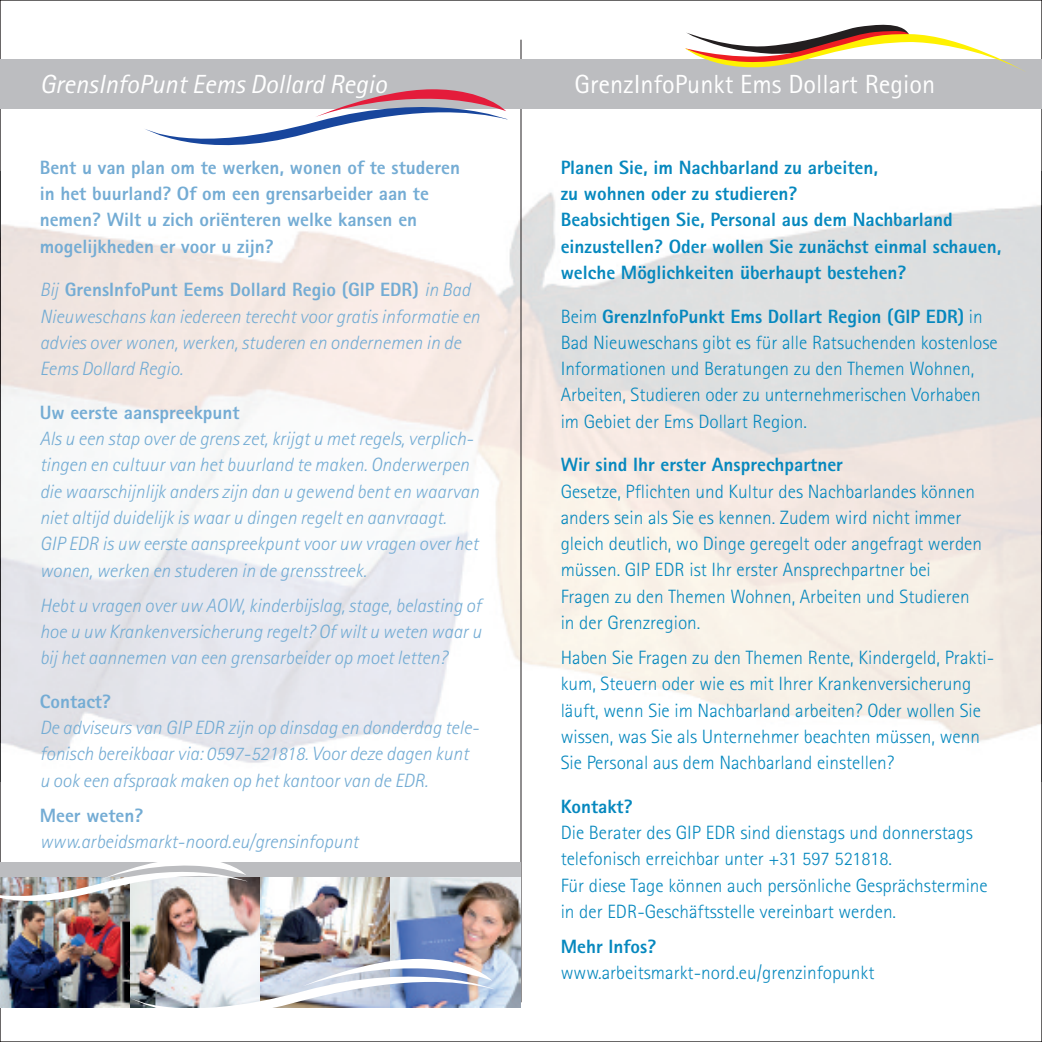
<style>
.page{position:relative;width:1042px;height:1042px;background:#fff}
.page>*{position:absolute;margin:0;border:0;box-sizing:border-box;transform-origin:0 0}
.t1{font:26.25px "AT Rotis Sans Serif";color:#fff}
.t2{font:italic 26.25px "AT Rotis Sans Serif";color:#fff}
.t3{font:300 19.25px/26.2px "AT Rotis Sans Serif";color:#0688be}
.t4{font:italic 300 19.25px/26.2px "AT Rotis Sans Serif";color:#74acd4}
.t5{font:800 19.25px/26.2px "AT Rotis Sans Serif";color:#0688be}
.t6{font:800 19.25px/26.2px "AT Rotis Sans Serif";color:#74acd4}
.s1{font-weight:800;font-style:normal}
.s2{font-weight:800}
</style>
<div class="page">
<img style="left:0;top:171px;width:1042px;height:610px">
<hr style="left:521px;top:40px;width:1px;height:962px;background:#231f20">
<div style="left:0;top:60px;width:1042px;height:49px;background:#bcbdc0"></div>
<svg style="left:145px;top:89px;width:363px;height:57px"></svg>
<svg style="left:685px;top:24px;width:341px;height:48px"></svg>
<img style="left:0;top:877px;width:521px;height:130px">
<div style="left:0;top:862px;width:521px;height:15px;background:#bcbdc0"></div>
<img style="left:130px;top:958px;width:367px;height:50px">
<img style="left:0;top:858px;width:249px;height:56px">
<h1 class="t2" style="left:40px;top:74px;width:348px">GrensInfoPunt Eems Dollard Regio</h1>
<h1 class="t1" style="left:574px;top:74px;width:362px">GrenzInfoPunkt Ems Dollart Region</h1>
<p class="t6" style="left:40px;top:156px;width:422px">Bent u van plan om te werken, wonen of te studeren in het buurland? Of om een grensarbeider aan te nemen? Wilt u zich oriënteren welke kansen en mogelijkheden er voor u zijn?</p>
<p class="t4" style="left:40px;top:279px;width:442px">Bij <span class="s1">GrensInfoPunt Eems Dollard Regio (GIP EDR)</span> in Bad Nieuweschans kan iedereen terecht voor gratis informatie en advies over wonen, werken, studeren en ondernemen in de Eems Dollard Regio.</p>
<p class="t6" style="left:40px;top:401px;width:201px">Uw eerste aanspreekpunt</p>
<p class="t4" style="left:40px;top:427px;width:441px">Als u een stap over de grens zet, krijgt u met regels, verplich&shy;tingen en cultuur van het buurland te maken. Onderwerpen die waarschijnlijk anders zijn dan u gewend bent en waarvan niet altijd duidelijk is waar u dingen regelt en aanvraagt.<br>GIP EDR is uw eerste aanspreekpunt voor uw vragen over het wonen, werken en studeren in de grensstreek.</p>
<p class="t4" style="left:40px;top:594px;width:443px;text-align:justify">Hebt u vragen over uw AOW, kinderbijslag, stage, belasting of hoe u uw Krankenversicherung regelt? Of wilt u weten waar u bij het aannemen van een grensarbeider op moet letten?</p>
<p class="t6" style="left:40px;top:690px;width:73px">Contact?</p>
<p class="t4" style="left:40px;top:716px;width:437px">De adviseurs van GIP EDR zijn op dinsdag en donderdag tele&shy;fonisch bereikbaar via: 0597-521818. Voor deze dagen kunt u ook een afspraak maken op het kantoor van de EDR.</p>
<p class="t6" style="left:40px;top:804px;width:105px">Meer weten?</p>
<p class="t4" style="left:40px;top:830px;width:320px">www.arbeidsmarkt-noord.eu/grensinfopunt</p>
<p class="t5" style="left:561px;top:156px;width:442px">Planen Sie, im Nachbarland zu arbeiten,<br>zu wohnen oder zu studieren?<br>Beabsichtigen Sie, Personal aus dem Nachbarland einzustellen? Oder wollen Sie zunächst einmal schauen, welche Möglichkeiten überhaupt bestehen?</p>
<p class="t3" style="left:561px;top:305px;width:438px">Beim <span class="s2">GrenzInfoPunkt Ems Dollart Region (GIP EDR)</span> in Bad Nieuweschans gibt es für alle Ratsuchenden kostenlose Informationen und Beratungen zu den Themen Wohnen, Arbeiten, Studieren oder zu unternehmerischen Vorhaben im Gebiet der Ems Dollart Region.</p>
<p class="t5" style="left:561px;top:454px;width:284px">Wir sind Ihr erster Ansprechpartner</p>
<p class="t3" style="left:561px;top:480px;width:423px">Gesetze, Pflichten und Kultur des Nachbarlandes können anders sein als Sie es kennen. Zudem wird nicht immer gleich deutlich, wo Dinge geregelt oder angefragt werden müssen. GIP EDR ist Ihr erster Ansprechpartner bei Fragen zu den Themen Wohnen, Arbeiten und Studieren in der Grenzregion.</p>
<p class="t3" style="left:561px;top:646px;width:435px">Haben Sie Fragen zu den Themen Rente, Kindergeld, Prakti&shy;kum, Steuern oder wie es mit Ihrer Krankenversicherung läuft, wenn Sie im Nachbarland arbeiten? Oder wollen Sie wissen, was Sie als Unternehmer beachten müssen, wenn Sie Personal aus dem Nachbarland einstellen?</p>
<p class="t5" style="left:561px;top:795px;width:73px">Kontakt?</p>
<p class="t3" style="left:561px;top:821px;width:428px">Die Berater des GIP EDR sind dienstags und donnerstags telefonisch erreichbar unter +31 597 521818.<br>Für diese Tage können auch persönliche Gesprächstermine in der EDR-Geschäftsstelle vereinbart werden.</p>
<p class="t5" style="left:561px;top:935px;width:97px">Mehr Infos?</p>
<p class="t3" style="left:561px;top:961px;width:315px">www.arbeitsmarkt-nord.eu/grenzinfopunkt</p>
</div>
